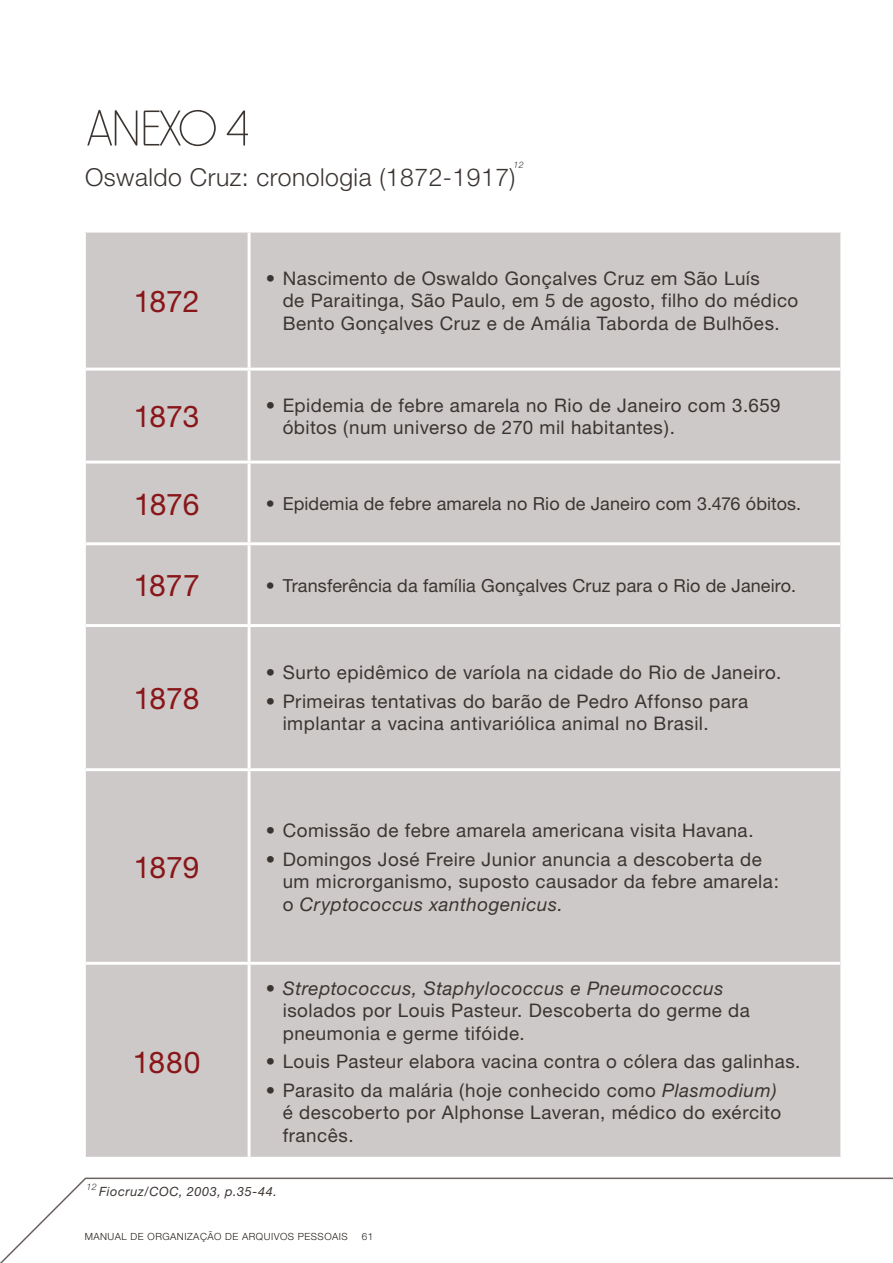
<style>
.page{position:relative;width:893px;height:1263px;background:#fff}
.page>*{position:absolute;margin:0;border:0;box-sizing:border-box;transform-origin:0 0}
.t1{font:52.5px "Horatio D Ligh";letter-spacing:-.05em;color:#3b3532}
.t2{font:30px "Helvetica Neue";letter-spacing:-.005em;color:#891619}
.t3{font:300 24.75px "Helvetica Neue";letter-spacing:.02em;color:#3b3532}
.t4{font:18.75px/22.5px "Helvetica Neue";letter-spacing:.025em;color:#3b3532}
.t5{font:18px "Helvetica Neue";letter-spacing:.005em;color:#3b3532}
.t6{font:italic 12.75px "Helvetica Neue";letter-spacing:.045em;color:#3b3532}
.t7{font:300 9.9px "Helvetica Neue";letter-spacing:.05em;color:#241e1b}
.t8{font:italic 300 9px "Helvetica Neue";color:#3b3532}
.s1{font-style:italic}
</style>
<div class="page">
<div style="left:86px;top:233px;width:754px;height:924px;background:#cdc9c8"></div>
<hr style="left:86px;top:368px;width:163px;height:3px;background:#fff">
<hr style="left:249px;top:368px;width:591px;height:3px;background:#fff">
<hr style="left:86px;top:461px;width:163px;height:2px;background:#fff">
<hr style="left:249px;top:461px;width:591px;height:2px;background:#fff">
<hr style="left:86px;top:542px;width:163px;height:3px;background:#fff">
<hr style="left:249px;top:542px;width:591px;height:3px;background:#fff">
<hr style="left:86px;top:624px;width:163px;height:3px;background:#fff">
<hr style="left:249px;top:624px;width:591px;height:3px;background:#fff">
<hr style="left:86px;top:768px;width:163px;height:3px;background:#fff">
<hr style="left:249px;top:768px;width:591px;height:3px;background:#fff">
<hr style="left:86px;top:962px;width:163px;height:3px;background:#fff">
<hr style="left:249px;top:962px;width:591px;height:3px;background:#fff">
<hr style="left:248px;top:233px;width:3px;height:135px;background:#fff">
<hr style="left:248px;top:371px;width:3px;height:90px;background:#fff">
<hr style="left:248px;top:463px;width:3px;height:79px;background:#fff">
<hr style="left:248px;top:545px;width:3px;height:79px;background:#fff">
<hr style="left:248px;top:627px;width:3px;height:141px;background:#fff">
<hr style="left:248px;top:771px;width:3px;height:191px;background:#fff">
<hr style="left:248px;top:965px;width:3px;height:192px;background:#fff">
<svg style="left:0;top:1177px;width:893px;height:86px"></svg>
<p class="t1" style="left:87px;top:99px;width:166px">ANEXO 4</p>
<p class="t8" style="left:513px;top:160px;width:12px">12</p>
<p class="t3" style="left:85px;top:162px;width:432px">OSWALDO CRUZ: CRONOLOGIA (1872-1917)</p>
<p class="t2" style="left:134px;top:283px;width:67px">1872</p>
<p class="t4" style="left:283px;top:267px;width:517px;text-indent:-17px">• Nascimento de Oswaldo Gonçalves Cruz em São Luís<br>de Paraitinga, São Paulo, em 5 de agosto, filho do médico<br>Bento Gonçalves Cruz e de Amália Taborda de Bulhões.</p>
<p class="t2" style="left:134px;top:399px;width:67px">1873</p>
<p class="t4" style="left:283px;top:393px;width:499px;text-indent:-17px">• Epidemia de febre amarela no Rio de Janeiro com 3.659 óbitos (num universo de 270 mil habitantes).</p>
<p class="t2" style="left:134px;top:486px;width:67px">1876</p>
<p class="t5" style="left:266px;top:493px;width:537px">• Epidemia de febre amarela no Rio de Janeiro com 3.476 óbitos.</p>
<p class="t2" style="left:134px;top:568px;width:68px">1877</p>
<p class="t5" style="left:266px;top:575px;width:532px">• Transferência da família Gonçalves Cruz para o Rio de Janeiro.</p>
<p class="t2" style="left:134px;top:681px;width:67px">1878</p>
<p class="t2" style="left:134px;top:850px;width:67px">1879</p>
<p class="t2" style="left:133px;top:1044px;width:69px">1880</p>
<p class="t4" style="left:266px;top:661px;width:517px">• Surto epidêmico de varíola na cidade do Rio de Janeiro.</p>
<p class="t4" style="left:283px;top:690px;width:467px;text-indent:-17px">• Primeiras tentativas do barão de Pedro Affonso para implantar a vacina antivariólica animal no Brasil.</p>
<p class="t4" style="left:266px;top:819px;width:489px">• Comissão de febre amarela americana visita H avana.</p>
<p class="t4" style="left:283px;top:847px;width:498px;text-indent:-17px">• Domingos José Freire Junior anuncia a descoberta de um microrganismo, suposto causador da febre amarela: o <span class="s1">Cryptococcus xanthogenicus.</span></p>
<p class="t4" style="left:283px;top:976px;width:469px;text-indent:-17px"><span class="s1">• Streptococcus, Staphylococcus e Pneumococcus </span>isolados por Louis Pasteur. Descoberta do germe da pneumonia e germe tifóide.</p>
<p class="t4" style="left:266px;top:1050px;width:536px">• Louis Pasteur elabora vacina contra o cólera das galinhas.</p>
<p class="t4" style="left:283px;top:1078px;width:500px;text-indent:-17px">• Parasito da malária (hoje conhecido como <span class="s1">Plasmodium) </span>é descoberto por Alphonse Laveran, médico do exército francês.</p>
<p class="t8" style="left:87px;top:1181px;width:12px">12</p>
<p class="t6" style="left:99px;top:1183px;width:179px">Fiocruz/COC, 2003, p.35-44.</p>
<p class="t7" style="left:85px;top:1230px;width:265px">MANUAL DE ORGANIZAÇÃO DE ARQUIVOS PESSOAIS</p>
<p class="t7" style="left:362px;top:1230px;width:13px">61</p>
</div>
